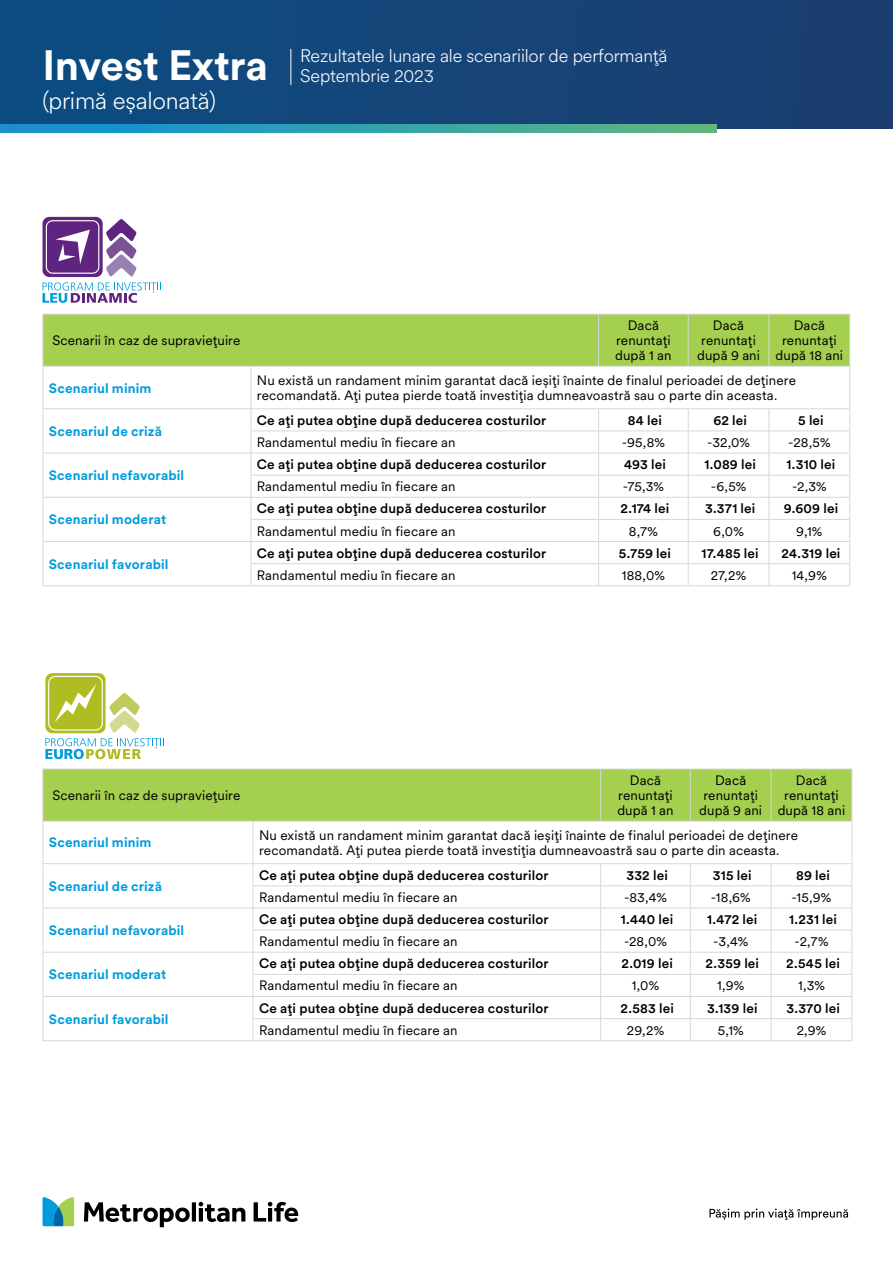
<style>
.page{position:relative;width:893px;height:1263px;background:#fff}
.page>*{position:absolute;margin:0;border:0;box-sizing:border-box;transform-origin:0 0}
.t1{font:700 42px "Met Life Circular";letter-spacing:-.01em;color:#fff}
.t2{font:300 24px "Met Life Circular";letter-spacing:-.01em;color:#fff}
.t3{font:300 18px/19.5px "Met Life Circular";letter-spacing:-.01em;color:#fff}
.t4{font:13.5px/15px "Met Life Circular";letter-spacing:.01em;color:#000;text-align:center}
.t5{font:500 13.5px "Met Life Circular";letter-spacing:.01em;color:#000}
.t6{font:700 13.5px "Met Life Circular";letter-spacing:.01em;color:#009cdc}
</style>
<div class="page">
<div style="left:0;top:0;width:893px;height:128px;background:#154579"></div>
<svg style="left:84px;top:1202px;width:214px;height:25px"></svg>
<svg style="left:43px;top:1197px;width:31px;height:29px"></svg>
<svg style="left:709px;top:1208px;width:139px;height:12px"></svg>
<svg style="left:0;top:124px;width:717px;height:9px;background:#35a1ac"></svg>
<hr style="left:290px;top:49px;width:1px;height:36px;background:#fff">
<svg style="left:45px;top:673px;width:61px;height:60px"></svg>
<svg style="left:45px;top:676px;width:119px;height:83px"></svg>
<div style="left:43px;top:217px;width:60px;height:60px;background:#5e2480;border-radius:7px"></div>
<svg style="left:43px;top:219px;width:118px;height:84px"></svg>
<svg style="left:43px;top:314px;width:807px;height:271px"></svg>
<hr style="left:43px;top:585px;width:208px;height:1px;background:#d7d8d6">
<hr style="left:251px;top:585px;width:348px;height:1px;background:#d7d8d6">
<hr style="left:599px;top:585px;width:89px;height:1px;background:#d7d8d6">
<hr style="left:688px;top:585px;width:81px;height:1px;background:#d7d8d6">
<hr style="left:769px;top:585px;width:81px;height:1px;background:#d7d8d6">
<svg style="left:43px;top:769px;width:809px;height:271px"></svg>
<hr style="left:43px;top:1040px;width:210px;height:1px;background:#d7d8d6">
<hr style="left:253px;top:1040px;width:348px;height:1px;background:#d7d8d6">
<hr style="left:601px;top:1040px;width:89px;height:1px;background:#d7d8d6">
<hr style="left:690px;top:1040px;width:81px;height:1px;background:#d7d8d6">
<hr style="left:771px;top:1040px;width:81px;height:1px;background:#d7d8d6">
<h1 class="t1" style="left:43px;top:37px;width:227px">Invest Extra</h1>
<h2 class="t2" style="left:43px;top:85px;width:175px">(primă eșalonată)</h2>
<h3 class="t3" style="left:300px;top:46px;width:369px">Rezultatele lunare ale scenariilor de performanță<br>Septembrie 2023</h3>
<p class="t4" style="left:52px;top:332px;width:190px">Scenarii în caz de supraviețuire</p>
<p class="t4" style="left:615px;top:317px;width:58px">Dacă renuntați după 1 an</p>
<p class="t4" style="left:697px;top:317px;width:64px">Dacă renuntați după 9 ani</p>
<p class="t4" style="left:776px;top:317px;width:69px">Dacă renuntați după 18 ani</p>
<p class="t6" style="left:49px;top:378px;width:104px">Scenariul minim</p>
<p class="t4" style="left:257px;top:372px;width:541px;text-align:left">Nu există un randament minim garantat dacă ieșiți înainte de finalul perioadei de deținere recomandată. Ați putea pierde toată investiția dumneavoastră sau o parte din aceasta.</p>
<p class="t6" style="left:49px;top:422px;width:115px">Scenariul de criză</p>
<p class="t5" style="left:257px;top:411px;width:291px">Ce ați putea obține după deducerea costurilor</p>
<p class="t5" style="left:628px;top:411px;width:36px">84 lei</p>
<p class="t5" style="left:713px;top:411px;width:35px">62 lei</p>
<p class="t5" style="left:798px;top:411px;width:27px">5 lei</p>
<p class="t4" style="left:257px;top:434px;width:200px">Randamentul mediu în fiecare an</p>
<p class="t4" style="left:622px;top:434px;width:45px">-95,8%</p>
<p class="t4" style="left:707px;top:434px;width:44px">-32,0%</p>
<p class="t4" style="left:788px;top:434px;width:44px">-28,5%</p>
<p class="t6" style="left:49px;top:466px;width:137px">Scenariul nefavorabil</p>
<p class="t6" style="left:49px;top:510px;width:119px">Scenariul moderat</p>
<p class="t6" style="left:49px;top:555px;width:121px">Scenariul favorabil</p>
<p class="t5" style="left:257px;top:455px;width:291px">Ce ați putea obține după deducerea costurilor</p>
<p class="t5" style="left:624px;top:455px;width:44px">493 lei</p>
<p class="t5" style="left:704px;top:455px;width:53px">1.089 lei</p>
<p class="t5" style="left:787px;top:455px;width:50px">1.310 lei</p>
<p class="t4" style="left:257px;top:478px;width:200px">Randamentul mediu în fiecare an</p>
<p class="t4" style="left:623px;top:478px;width:43px">-75,3%</p>
<p class="t4" style="left:711px;top:478px;width:37px">-6,5%</p>
<p class="t4" style="left:792px;top:478px;width:36px">-2,3%</p>
<p class="t5" style="left:257px;top:499px;width:291px">Ce ați putea obține după deducerea costurilor</p>
<p class="t5" style="left:620px;top:499px;width:50px">2.174 lei</p>
<p class="t5" style="left:705px;top:499px;width:52px">3.371 lei</p>
<p class="t5" style="left:784px;top:499px;width:56px">9.609 lei</p>
<p class="t4" style="left:257px;top:523px;width:200px">Randamentul mediu în fiecare an</p>
<p class="t4" style="left:629px;top:523px;width:31px">8,7%</p>
<p class="t4" style="left:713px;top:523px;width:32px">6,0%</p>
<p class="t4" style="left:796px;top:523px;width:28px">9,1%</p>
<p class="t5" style="left:257px;top:544px;width:291px">Ce ați putea obține după deducerea costurilor</p>
<p class="t5" style="left:619px;top:544px;width:54px">5.759 lei</p>
<p class="t5" style="left:702px;top:544px;width:59px">17.485 lei</p>
<p class="t5" style="left:781px;top:544px;width:60px">24.319 lei</p>
<p class="t4" style="left:257px;top:567px;width:200px">Randamentul mediu în fiecare an</p>
<p class="t4" style="left:622px;top:567px;width:45px">188,0%</p>
<p class="t4" style="left:711px;top:567px;width:37px">27,2%</p>
<p class="t4" style="left:792px;top:567px;width:36px">14,9%</p>
<p class="t4" style="left:52px;top:787px;width:190px">Scenarii în caz de supraviețuire</p>
<p class="t4" style="left:617px;top:772px;width:58px">Dacă renuntați după 1 an</p>
<p class="t4" style="left:699px;top:772px;width:64px">Dacă renuntați după 9 ani</p>
<p class="t4" style="left:778px;top:772px;width:69px">Dacă renuntați după 18 ani</p>
<p class="t6" style="left:49px;top:833px;width:104px">Scenariul minim</p>
<p class="t4" style="left:259px;top:827px;width:541px;text-align:left">Nu există un randament minim garantat dacă ieșiți înainte de finalul perioadei de deținere recomandată. Ați putea pierde toată investiția dumneavoastră sau o parte din aceasta.</p>
<p class="t6" style="left:49px;top:877px;width:115px">Scenariul de criză</p>
<p class="t5" style="left:259px;top:866px;width:291px">Ce ați putea obține după deducerea costurilor</p>
<p class="t5" style="left:626px;top:866px;width:43px">332 lei</p>
<p class="t5" style="left:713px;top:866px;width:40px">315 lei</p>
<p class="t5" style="left:796px;top:866px;width:35px">89 lei</p>
<p class="t4" style="left:259px;top:889px;width:200px">Randamentul mediu în fiecare an</p>
<p class="t4" style="left:624px;top:889px;width:45px">-83,4%</p>
<p class="t4" style="left:711px;top:889px;width:41px">-18,6%</p>
<p class="t4" style="left:792px;top:889px;width:41px">-15,9%</p>
<p class="t6" style="left:49px;top:921px;width:137px">Scenariul nefavorabil</p>
<p class="t6" style="left:49px;top:965px;width:119px">Scenariul moderat</p>
<p class="t6" style="left:49px;top:1009px;width:121px">Scenariul favorabil</p>
<p class="t5" style="left:259px;top:910px;width:291px">Ce ați putea obține după deducerea costurilor</p>
<p class="t5" style="left:621px;top:910px;width:54px">1.440 lei</p>
<p class="t5" style="left:707px;top:910px;width:52px">1.472 lei</p>
<p class="t5" style="left:789px;top:910px;width:49px">1.231 lei</p>
<p class="t4" style="left:259px;top:933px;width:200px">Randamentul mediu în fiecare an</p>
<p class="t4" style="left:624px;top:933px;width:44px">-28,0%</p>
<p class="t4" style="left:713px;top:933px;width:36px">-3,4%</p>
<p class="t4" style="left:794px;top:933px;width:35px">-2,7%</p>
<p class="t5" style="left:259px;top:954px;width:291px">Ce ați putea obține după deducerea costurilor</p>
<p class="t5" style="left:621px;top:954px;width:53px">2.019 lei</p>
<p class="t5" style="left:706px;top:954px;width:55px">2.359 lei</p>
<p class="t5" style="left:786px;top:954px;width:55px">2.545 lei</p>
<p class="t4" style="left:259px;top:978px;width:200px">Randamentul mediu în fiecare an</p>
<p class="t4" style="left:632px;top:978px;width:29px">1,0%</p>
<p class="t4" style="left:717px;top:978px;width:29px">1,9%</p>
<p class="t4" style="left:798px;top:978px;width:28px">1,3%</p>
<p class="t5" style="left:259px;top:999px;width:291px">Ce ați putea obține după deducerea costurilor</p>
<p class="t5" style="left:620px;top:999px;width:55px">2.583 lei</p>
<p class="t5" style="left:707px;top:999px;width:52px">3.139 lei</p>
<p class="t5" style="left:786px;top:999px;width:55px">3.370 lei</p>
<p class="t4" style="left:259px;top:1022px;width:200px">Randamentul mediu în fiecare an</p>
<p class="t4" style="left:627px;top:1022px;width:39px">29,2%</p>
<p class="t4" style="left:718px;top:1022px;width:28px">5,1%</p>
<p class="t4" style="left:797px;top:1022px;width:31px">2,9%</p>
</div>
